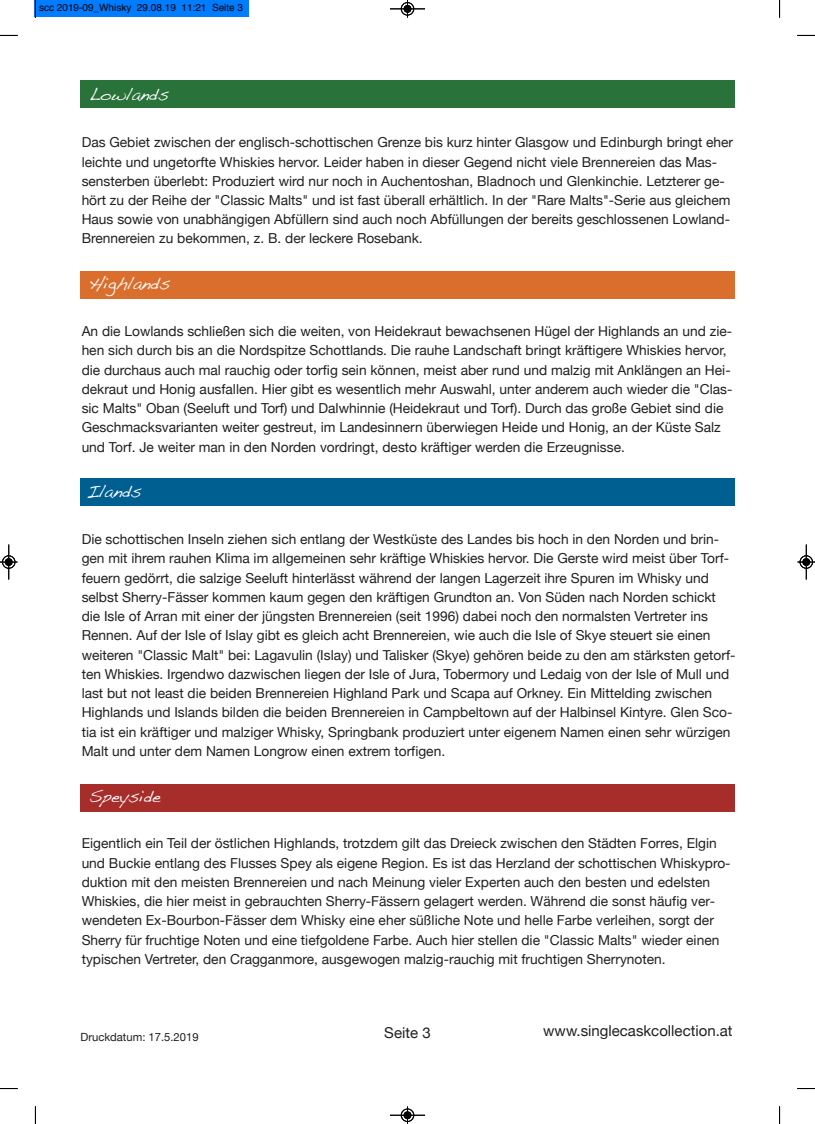
<style>
.page{position:relative;width:815px;height:1124px;background:#fff}
.page>*{position:absolute;margin:0;border:0;box-sizing:border-box;transform-origin:0 0}
.t1{font:17.5px "Handwriting Dakota";color:#fff}
.t2{font:15px "Helvetica Neue";color:#221f1f}
.t3{font:13.75px/19.2px "Helvetica Neue";color:#221f1f}
.t4{font:11.25px "Helvetica Neue";color:#221f1f}
.t5{font:10px "Helvetica";color:#000}
</style>
<div class="page">
<div style="left:80px;top:272px;width:655px;height:27px;background:#da6e2d"></div>
<div style="left:80px;top:80px;width:655px;height:27px;background:#297239"></div>
<div style="left:80px;top:784px;width:655px;height:27px;background:#a62d2a"></div>
<div style="left:80px;top:478px;width:655px;height:27px;background:#005f91"></div>
<div style="left:34px;top:0;width:214px;height:16px;background:#007cff"></div>
<svg style="left:35px;top:0;width:1px;height:18px"></svg>
<svg style="left:0;top:35px;width:18px;height:1px"></svg>
<svg style="left:779px;top:0;width:1px;height:18px"></svg>
<svg style="left:797px;top:35px;width:18px;height:1px"></svg>
<svg style="left:35px;top:1106px;width:1px;height:17px"></svg>
<svg style="left:0;top:1088px;width:18px;height:1px"></svg>
<svg style="left:779px;top:1106px;width:1px;height:17px"></svg>
<svg style="left:797px;top:1088px;width:18px;height:1px"></svg>
<hr style="left:390px;top:8px;width:35px;height:1px;background:#000">
<div style="left:401px;top:2px;width:13px;height:14px;border:1px solid #000;border-radius:50%"></div>
<hr style="left:390px;top:9px;width:35px;height:1px;background:#000">
<div style="left:401px;top:2px;width:13px;height:13px;border:1px solid #000;border-radius:50%"></div>
<svg style="left:404px;top:0;width:7px;height:18px"></svg>
<hr style="left:390px;top:1114px;width:35px;height:1px;background:#000">
<div style="left:401px;top:1108px;width:13px;height:13px;border:1px solid #000;border-radius:50%"></div>
<svg style="left:404px;top:1106px;width:7px;height:17px"></svg>
<hr style="left:8px;top:544px;width:1px;height:35px;background:#000">
<hr style="left:9px;top:544px;width:1px;height:35px;background:#000">
<div style="left:2px;top:555px;width:13px;height:13px;border:1px solid #000;border-radius:50%"></div>
<svg style="left:0;top:558px;width:18px;height:7px"></svg>
<hr style="left:806px;top:544px;width:1px;height:35px;background:#000">
<div style="left:800px;top:555px;width:13px;height:13px;border:1px solid #000;border-radius:50%"></div>
<svg style="left:798px;top:558px;width:17px;height:7px"></svg>
<p class="t5" style="left:39px;top:4px;width:205px">scc 2019-09_Whisky 29.08.19 11:21 Seite 3</p>
<p class="t1" style="left:89px;top:87px;width:81px">Lowlands</p>
<p class="t3" style="left:82px;top:133px;width:653px">Das Gebiet zwischen der englisch-schottischen Grenze bis kurz hinter Glasgow und Edinburgh bringt eher leichte und ungetorfte Whiskies hervor. Leider haben in dieser Gegend nicht viele Brennereien das Mas&shy;sensterben überlebt: Produziert wird nur noch in Auchentoshan, Bladnoch und Glenkinchie. Letzterer ge&shy;hört zu der Reihe der "Classic Malts" und ist fast überall erhältlich. In der "Rare Malts"-Serie aus gleichem Haus sowie von unabhängigen Abfüllern sind auch noch Abfüllungen der bereits geschlossenen Lowland-Brennereien zu bekommen, z. B. der leckere Rosebank.</p>
<p class="t1" style="left:89px;top:276px;width:83px">Highlands</p>
<p class="t3" style="left:82px;top:322px;width:652px">An die Lowlands schließen sich die weiten, von Heidekraut bewachsenen Hügel der Highlands an und zie&shy;hen sich durch bis an die Nordspitze Schottlands. Die rauhe Landschaft bringt kräftigere Whiskies hervor, die durchaus auch mal rauchig oder torfig sein können, meist aber rund und malzig mit Anklängen an Hei&shy;dekraut und Honig ausfallen. Hier gibt es wesentlich mehr Auswahl, unter anderem auch wieder die "Clas&shy;sic Malts" Oban (Seeluft und Torf) und Dalwhinnie (Heidekraut und Torf). Durch das große Gebiet sind die Geschmacksvarianten weiter gestreut, im Landesinnern überwiegen Heide und Honig, an der Küste Salz und Torf. Je weiter man in den Norden vordringt, desto kräftiger werden die Erzeugnisse.</p>
<p class="t1" style="left:87px;top:484px;width:57px">Ilands</p>
<p class="t3" style="left:82px;top:530px;width:655px">Die schottischen Inseln ziehen sich entlang der Westküste des Landes bis hoch in den Norden und brin&shy;gen mit ihrem rauhen Klima im allgemeinen sehr kräftige Whiskies hervor. Die Gerste wird meist über Torf&shy;feuern gedörrt, die salzige Seeluft hinterlässt während der langen Lagerzeit ihre Spuren im Whisky und selbst Sherry-Fässer kommen kaum gegen den kräftigen Grundton an. Von Süden nach Norden schickt die Isle of Arran mit einer der jüngsten Brennereien (seit 1996) dabei noch den normalsten Vertreter ins Rennen. Auf der Isle of Islay gibt es gleich acht Brennereien, wie auch die Isle of Skye steuert sie einen weiteren "Classic Malt" bei: Lagavulin (Islay) und Talisker (Skye) gehören beide zu den am stärksten getorf&shy;ten Whiskies. Irgendwo dazwischen liegen der Isle of Jura, Tobermory und Ledaig von der Isle of Mull und last but not least die beiden Brennereien Highland Park und Scapa auf Orkney. Ein Mittelding zwischen Highlands und Islands bilden die beiden Brennereien in Campbeltown auf der Halbinsel Kintyre. Glen Sco&shy;tia ist ein kräftiger und malziger Whisky, Springbank produziert unter eigenem Namen einen sehr würzigen Malt und unter dem Namen Longrow einen extrem torfigen.</p>
<p class="t1" style="left:89px;top:788px;width:74px">Speyside</p>
<p class="t3" style="left:82px;top:834px;width:650px">Eigentlich ein Teil der östlichen Highlands, trotzdem gilt das Dreieck zwischen den Städten Forres, Elgin und Buckie entlang des Flusses Spey als eigene Region. Es ist das Herzland der schottischen Whiskypro&shy;duktion mit den meisten Brennereien und nach Meinung vieler Experten auch den besten und edelsten Whiskies, die hier meist in gebrauchten Sherry-Fässern gelagert werden. Während die sonst häufig ver&shy;wendeten Ex-Bourbon-Fässer dem Whisky eine eher süßliche Note und helle Farbe verleihen, sorgt der Sherry für fruchtige Noten und eine tiefgoldene Farbe. Auch hier stellen die "Classic Malts" wieder einen typischen Vertreter, den Cragganmore, ausgewogen malzig-rauchig mit fruchtigen Sherrynoten.</p>
<p class="t4" style="left:80px;top:1028px;width:120px">Druckdatum: 17.5.2019</p>
<p class="t2" style="left:384px;top:1021px;width:48px">Seite 3</p>
<p class="t2" style="left:543px;top:1019px;width:191px">www.singlecaskcollection.at</p>
</div>
